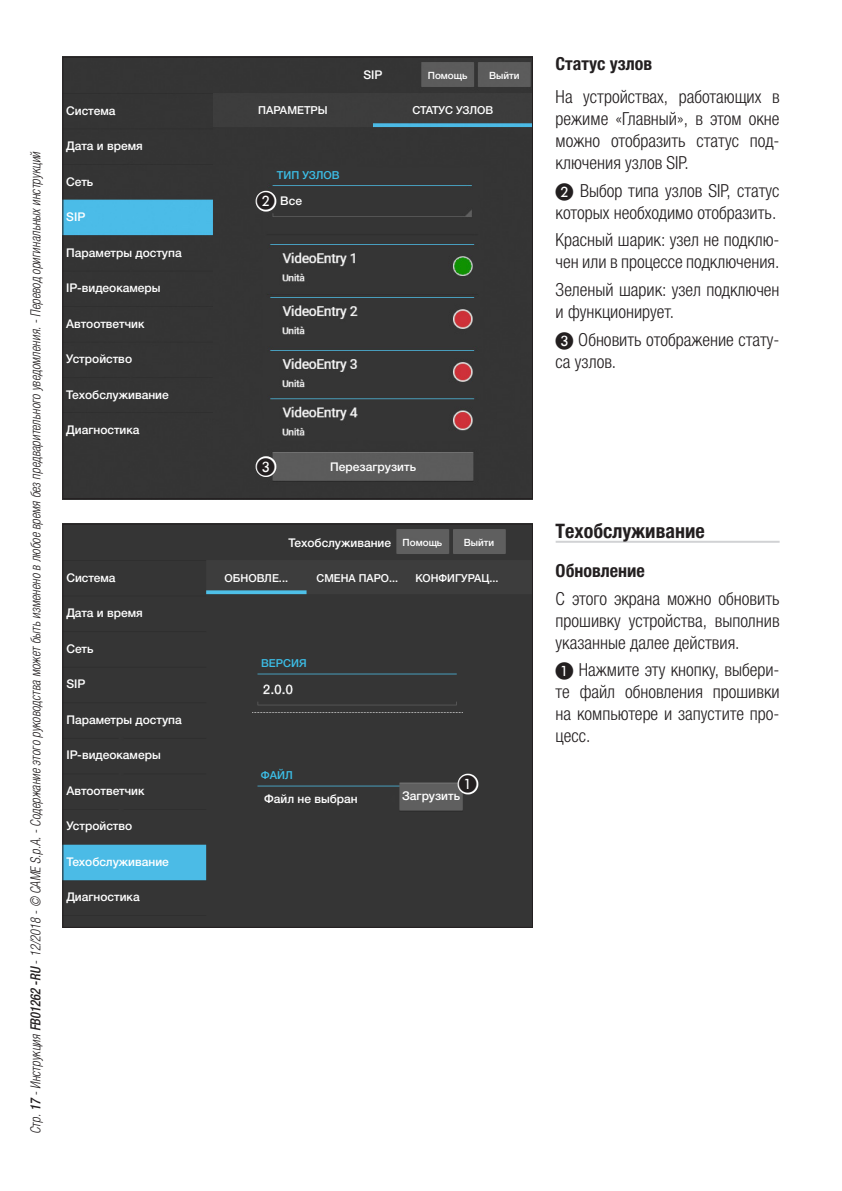
<style>
.page{position:relative;width:842px;height:1191px;background:#fff}
.page>*{position:absolute;margin:0;border:0;box-sizing:border-box;transform-origin:0 0}
.t1{font:700 condensed 20px "Helvetica Neue LTW1 G";color:#231f20}
.t2{font:300 condensed 18px/22px "Helvetica Neue LTW1 G";color:#231f20}
.t3{font:700 condensed 18px "Helvetica Neue LTW1 G";color:#231f20}
.t4{font:18px "European Pi One";color:#231f20}
.t5{font:italic 300 condensed 14px "Helvetica Neue LTW1 G";color:#231f20;scale:.9 1}
.t6{font:500 12px "Helvetica Neue LTW1 G";color:#fff}
.t7{font:500 11px "Helvetica Neue LTW1 G";color:#fff}
.t8{font:500 11px "Helvetica Neue LTW1 G";color:#3cbee7}
.t9{font:500 11px "Helvetica Neue LTW1 G";letter-spacing:-.02em;color:#fff}
.t10{font:500 10px "Helvetica Neue LTW1 G";color:#fff}
.s1{font-weight:500}
.s2{font-family:"European Pi One";font-weight:400;font-stretch:normal}
</style>
<div class="page">
<img style="left:64px;top:59px;width:467px;height:438px">
<div style="left:64px;top:525px;width:467px;height:400px;background:#353535"></div>
<hr style="left:556px;top:541px;width:224px;height:2px;background:#d1d2d4">
<svg style="left:455px;top:771px;width:26px;height:26px"></svg>
<svg style="left:253px;top:188px;width:26px;height:26px"></svg>
<svg style="left:253px;top:454px;width:26px;height:25px"></svg>
<p class="t5" style="left:28px;top:1134px;width:1093px;rotate:-90deg">Стр. <span class="s1">17</span> - Инструкция <span class="s1">FB01262 -RU</span> - 12/2018 - © CAME S.p.A. - Содержание этого руководства может быть изменено в любое время без предварительного уведомления. - Перевод оригинальных инструкций</p>
<p class="t6" style="left:66px;top:103px;width:51px">Система</p>
<p class="t6" style="left:66px;top:139px;width:78px">Дата и время</p>
<p class="t6" style="left:66px;top:174px;width:29px">Сеть</p>
<p class="t6" style="left:66px;top:209px;width:21px">SIP</p>
<p class="t6" style="left:66px;top:245px;width:117px">Параметры доступа</p>
<p class="t6" style="left:66px;top:280px;width:96px">IP-видеокамеры</p>
<p class="t6" style="left:66px;top:316px;width:80px">Автоответчик</p>
<p class="t6" style="left:66px;top:351px;width:67px">Устройство</p>
<p class="t6" style="left:66px;top:387px;width:104px">Техобслуживание</p>
<p class="t6" style="left:66px;top:422px;width:75px">Диагностика</p>
<p class="t6" style="left:66px;top:570px;width:51px">Система</p>
<p class="t6" style="left:66px;top:605px;width:78px">Дата и время</p>
<p class="t6" style="left:66px;top:641px;width:29px">Сеть</p>
<p class="t6" style="left:66px;top:676px;width:21px">SIP</p>
<p class="t6" style="left:66px;top:712px;width:117px">Параметры доступа</p>
<p class="t6" style="left:66px;top:747px;width:96px">IP-видеокамеры</p>
<p class="t6" style="left:66px;top:783px;width:80px">Автоответчик</p>
<p class="t6" style="left:66px;top:818px;width:67px">Устройство</p>
<p class="t6" style="left:66px;top:854px;width:104px">Техобслуживание</p>
<p class="t6" style="left:66px;top:889px;width:75px">Диагностика</p>
<p class="t7" style="left:258px;top:104px;width:71px">ПАРАМЕТРЫ</p>
<p class="t8" style="left:277px;top:168px;width:64px">ТИП УЗЛОВ</p>
<p class="t6" style="left:280px;top:194px;width:23px">Все</p>
<p class="t4" style="left:257px;top:192px;width:19px">B</p>
<p class="t6" style="left:363px;top:67px;width:21px">SIP</p>
<p class="t10" style="left:428px;top:69px;width:41px">Помощь</p>
<p class="t10" style="left:489px;top:69px;width:32px">Выйти</p>
<p class="t9" style="left:412px;top:104px;width:82px">СТАТУС УЗЛОВ</p>
<p class="t4" style="left:257px;top:457px;width:19px">C</p>
<p class="t6" style="left:330px;top:459px;width:87px">Перезагрузить</p>
<p class="t6" style="left:289px;top:535px;width:104px">Техобслуживание</p>
<p class="t10" style="left:403px;top:536px;width:41px">Помощь</p>
<p class="t10" style="left:464px;top:536px;width:32px">Выйти</p>
<p class="t7" style="left:225px;top:571px;width:65px">ОБНОВЛЕ...</p>
<p class="t7" style="left:317px;top:571px;width:83px">СМЕНА ПАРО...</p>
<p class="t7" style="left:415px;top:571px;width:84px">КОНФИГУРАЦ...</p>
<p class="t8" style="left:261px;top:656px;width:47px">ВЕРСИЯ</p>
<p class="t8" style="left:261px;top:769px;width:33px">ФАЙЛ</p>
<p class="t6" style="left:264px;top:792px;width:95px">Файл не выбран</p>
<p class="t4" style="left:459px;top:774px;width:19px">A</p>
<p class="t6" style="left:402px;top:789px;width:60px">Загрузить</p>
<p class="t3" style="left:556px;top:52px;width:98px">Статус узлов</p>
<p class="t2" style="left:556px;top:86px;width:225px;text-align:justify">На устройствах, работающих в режиме «Главный», в этом окне можно отобразить статус под&shy;ключения узлов SIP.</p>
<p class="t2" style="left:556px;top:179px;width:225px"><span class="s2">B</span> Выбор типа узлов SIP, статус которых необходимо отобразить.</p>
<p class="t2" style="left:556px;top:229px;width:225px">Красный шарик: узел не подклю&shy;чен или в процессе подключения.</p>
<p class="t2" style="left:556px;top:279px;width:225px">Зеленый шарик: узел подключен и функционирует.</p>
<p class="t2" style="left:556px;top:328px;width:225px"><span class="s2">C</span> Обновить отображение стату&shy;са узлов.</p>
<p class="t1" style="left:556px;top:519px;width:151px">Техобслуживание</p>
<p class="t3" style="left:556px;top:560px;width:91px">Обновление</p>
<p class="t2" style="left:556px;top:587px;width:225px;text-align:justify">С этого экрана можно обновить прошивку устройства, выполнив указанные далее действия.</p>
<p class="t2" style="left:556px;top:659px;width:225px;text-align:justify"><span class="s2">A</span> Нажмите эту кнопку, выбери&shy;те файл обновления прошивки на компьютере и запустите про&shy;цесс.</p>
</div>
